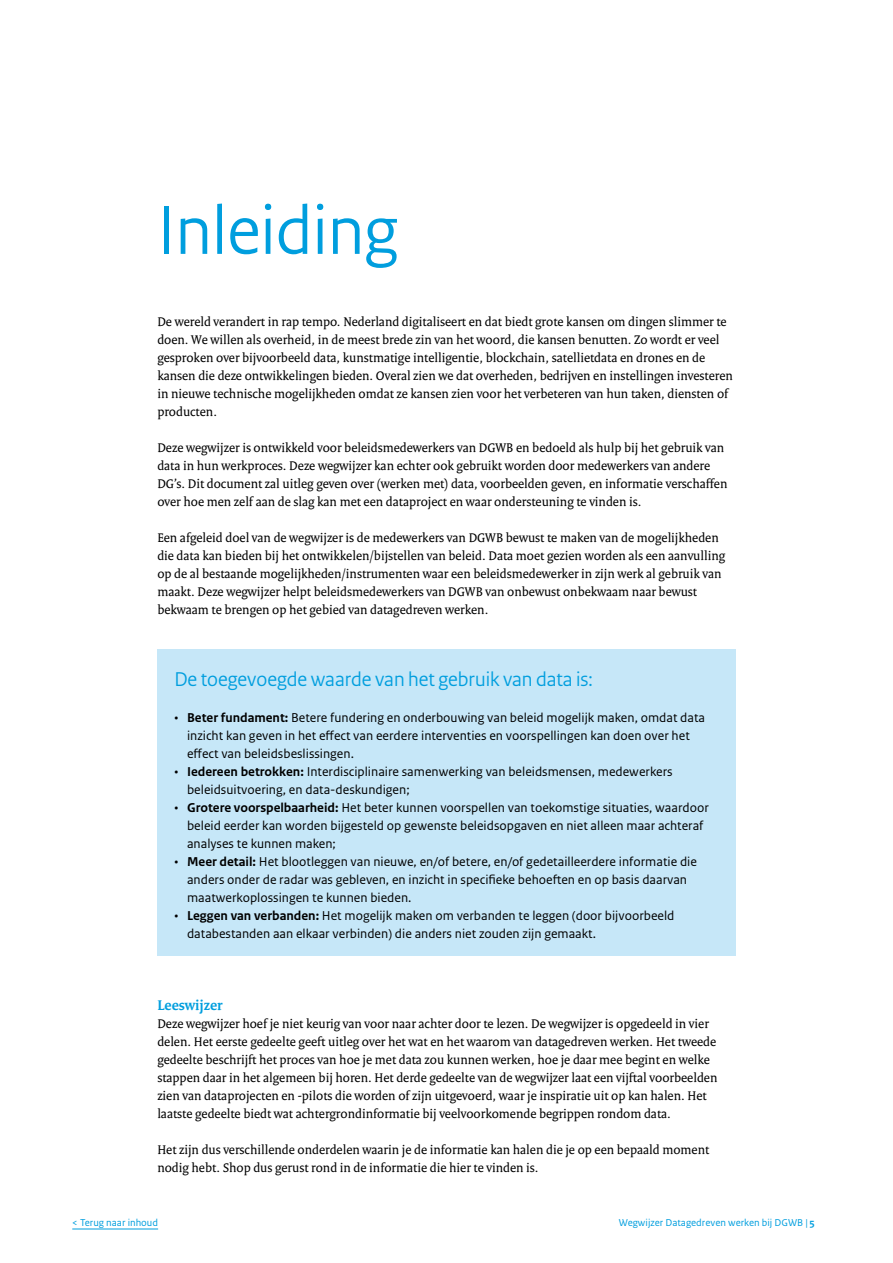
<style>
.page{position:relative;width:893px;height:1263px;background:#fff}
.page>*{position:absolute;margin:0;border:0;box-sizing:border-box;transform-origin:0 0}
._02_RO_Titel_Hoofdst{font:72px "Rijksoverheid Sans Heading";color:#009ede}
._20_RO_Kader_Kop_Cya{font:21px "Rijksoverheid Sans Heading";color:#009ede}
._05_RO_Alineakop{font:700 15px "Rijksoverheid Serif";color:#009ede}
._10_RO_Broodtekst{font:13.5px/18px "Rijksoverheid Serif";color:#000}
._24_RO_Kader_Broodte{font:13.5px/18px "Rijksoverheid Sans Text";color:#000}
.t1{font:10.5px "Rijksoverheid Sans Text";color:#009ede}
.s1{font-weight:700}
</style>
<div class="page">
<div style="left:157px;top:650px;width:579px;height:306px;background:#c6e7f8"></div>
<hr style="left:72px;top:1228px;width:86px;height:1px;background:#009ede">
<p class="_02_RO_Titel_Hoofdst" style="left:157px;top:189px;width:242px">Inleiding</p>
<p class="_10_RO_Broodtekst" style="left:157px;top:312px;width:577px">De wereld verandert in rap tempo. Nederland digitaliseert en dat biedt grote kansen om dingen slimmer te doen. We willen als overheid, in de meest brede zin van het woord, die kansen benutten. Zo wordt er veel gesproken over bijvoorbeeld data, kunstmatige intelligentie, blockchain, satellietdata en drones en de kansen die deze ontwikkelingen bieden. Overal zien we dat overheden, bedrijven en instellingen investeren in nieuwe technische mogelijkheden omdat ze kansen zien voor het verbeteren van hun taken, diensten of producten.</p>
<p class="_10_RO_Broodtekst" style="left:157px;top:438px;width:572px">Deze wegwijzer is ontwikkeld voor beleidsmedewerkers van DGWB en bedoeld als hulp bij het gebruik van data in hun werkproces. Deze wegwijzer kan echter ook gebruikt worden door medewerkers van andere DG’s. Dit document zal uitleg geven over (werken met) data, voorbeelden geven, en informatie verschaffen over hoe men zelf aan de slag kan met een dataproject en waar ondersteuning te vinden is.</p>
<p class="_10_RO_Broodtekst" style="left:157px;top:528px;width:569px">Een afgeleid doel van de wegwijzer is de medewerkers van DGWB bewust te maken van de mogelijkheden die data kan bieden bij het ontwikkelen/bijstellen van beleid. Data moet gezien worden als een aanvulling op de al bestaande mogelijkheden/instrumenten waar een beleidsmedewerker in zijn werk al gebruik van maakt. Deze wegwijzer helpt beleidsmedewerkers van DGWB van onbewust onbekwaam naar bewust bekwaam te brengen op het gebied van datagedreven werken.</p>
<p class="_20_RO_Kader_Kop_Cya" style="left:174px;top:667px;width:420px">De toegevoegde waarde van het gebruik van data is:</p>
<p class="_24_RO_Kader_Broodte" style="left:187px;top:709px;width:519px;text-indent:-13px">• <span class="s1">Beter fundament:</span> Betere fundering en onderbouwing van beleid mogelijk maken, omdat data inzicht kan geven in het effect van eerdere interventies en voorspellingen kan doen over het effect van beleidsbeslissingen.</p>
<p class="_24_RO_Kader_Broodte" style="left:187px;top:763px;width:487px;text-indent:-13px">• <span class="s1">Iedereen betrokken:</span> Interdisciplinaire samenwerking van beleidsmensen, medewerkers beleidsuitvoering, en data-deskundigen;</p>
<p class="_24_RO_Kader_Broodte" style="left:187px;top:799px;width:523px;text-indent:-13px">• <span class="s1">Grotere voorspelbaarheid:</span> Het beter kunnen voorspellen van toekomstige situaties, waardoor beleid eerder kan worden bijgesteld op gewenste beleidsopgaven en niet alleen maar achteraf analyses te kunnen maken;</p>
<p class="_24_RO_Kader_Broodte" style="left:187px;top:853px;width:511px;text-indent:-13px">• <span class="s1">Meer detail:</span> Het blootleggen van nieuwe, en/of betere, en/of gedetailleerdere informatie die anders onder de radar was gebleven, en inzicht in specifieke behoeften en op basis daarvan maatwerkoplossingen te kunnen bieden.</p>
<p class="_24_RO_Kader_Broodte" style="left:187px;top:907px;width:489px;text-indent:-13px">• <span class="s1">Leggen van verbanden:</span> Het mogelijk maken om verbanden te leggen (door bijvoorbeeld databestanden aan elkaar verbinden) die anders niet zouden zijn gemaakt.</p>
<p class="_05_RO_Alineakop" style="left:157px;top:996px;width:67px">Leeswijzer</p>
<p class="_10_RO_Broodtekst" style="left:157px;top:1014px;width:562px">Deze wegwijzer hoef je niet keurig van voor naar achter door te lezen. De wegwijzer is opgedeeld in vier delen. Het eerste gedeelte geeft uitleg over het wat en het waarom van datagedreven werken. Het tweede gedeelte beschrijft het proces van hoe je met data zou kunnen werken, hoe je daar mee begint en welke stappen daar in het algemeen bij horen. Het derde gedeelte van de wegwijzer laat een vijftal voorbeelden zien van dataprojecten en -pilots die worden of zijn uitgevoerd, waar je inspiratie uit op kan halen. Het laatste gedeelte biedt wat achtergrondinformatie bij veelvoorkomende begrippen rondom data.</p>
<p class="_10_RO_Broodtekst" style="left:157px;top:1140px;width:553px">Het zijn dus verschillende onderdelen waarin je de informatie kan halen die je op een bepaald moment nodig hebt. Shop dus gerust rond in de informatie die hier te vinden is.</p>
<p class="t1" style="left:72px;top:1216px;width:87px">&lt; Terug naar inhoud</p>
<p class="t1" style="left:619px;top:1216px;width:198px">Wegwijzer Datagedreven werken bij DGWB | <span class="s1">5</span></p>
</div>
